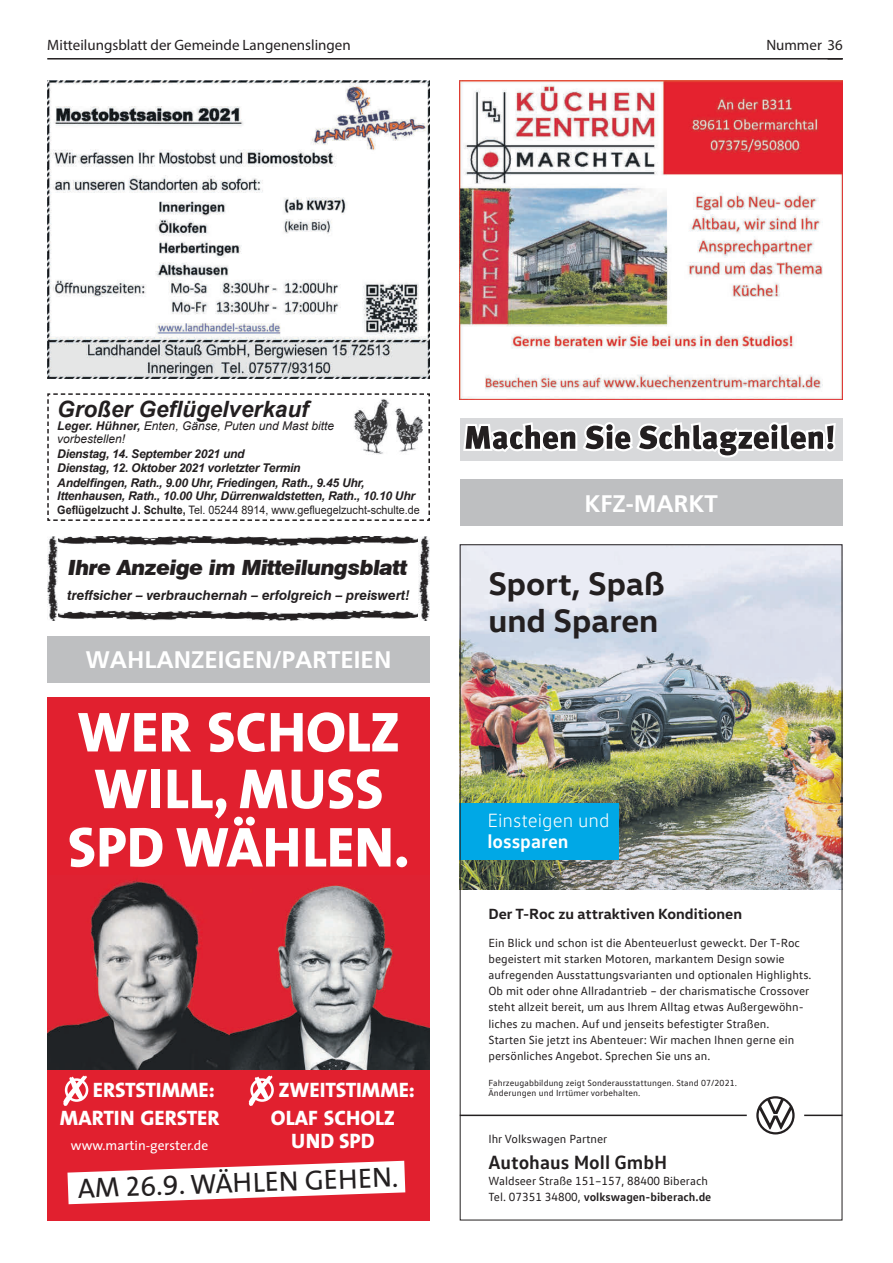
<style>
.page{position:relative;width:893px;height:1263px;background:#fff}
.page>*{position:absolute;margin:0;border:0;box-sizing:border-box;transform-origin:0 0}
.t1{font:800 56.85px/57.6px "The Sans";color:#fff;text-align:center}
.t2{font:700 33px/36.3px "VW Head";color:#231f20}
.t3{font:28.05px "The Sans";color:#231f20}
.t4{font:700 24px "Frutiger LT Std";color:#fff}
.t5{font:italic 700 22.5px "Arial";color:#231f20}
.t6{font:800 21px/27.8px "The Sans";color:#fff;text-align:right}
.t7{font:italic 900 21px "Swiss 721 BT";letter-spacing:-.025em;color:#231f20}
.t8{font:700 19.5px "VW Text";color:#231f20}
.t9{font:300 19.5px "VW Text";color:#fff}
.t10{font:700 19.5px "VW Text";color:#fff}
.t11{font:15px "Myriad Pro";color:#231f20}
.t12{font:700 15px "VW Head";color:#231f20}
.t13{font:italic 700 13.5px "Swiss 721 BT";color:#231f20}
.t14{font:13.5px "The Sans";color:#fff}
.t15{font:12px/16.2px "VW Text";color:#231f20}
.t16{font:italic 700 12px/13.2px "Arial";letter-spacing:-.02em;color:#231f20}
.t17{font:italic 12px/13.2px "Arial";color:#231f20}
.t18{font:11.7px "Arial";color:#231f20;scale:.93 1}
.t19{font:9px/10.8px "VW Text";letter-spacing:.01em;color:#231f20}
.s1{font-weight:700}
.s2{font-family:"The Sans Caps"}
</style>
<div class="page">
<hr style="left:47px;top:58px;width:795px;height:2px;background:#231f20">
<svg style="left:828px;top:58px;width:15px;height:2px"></svg>
<svg style="left:47px;top:393px;width:383px;height:128px"></svg>
<img style="left:353px;top:399px;width:69px;height:56px">
<img style="left:462px;top:546px;width:378px;height:343px">
<hr style="left:460px;top:1114px;width:287px;height:2px;background:#231f20">
<svg style="left:756px;top:1096px;width:39px;height:38px"></svg>
<hr style="left:804px;top:1114px;width:38px;height:2px;background:#231f20">
<div style="left:460px;top:803px;width:159px;height:56px;background:#00a8e6"></div>
<div style="left:47px;top:697px;width:383px;height:523px;background:#e1202f"></div>
<img style="left:47px;top:875px;width:183px;height:194px">
<svg style="left:230px;top:875px;width:200px;height:194px;background:#aa5860"></svg>
<svg style="left:63px;top:1075px;width:25px;height:31px"></svg>
<svg style="left:249px;top:1075px;width:25px;height:31px"></svg>
<svg style="left:67px;top:1161px;width:338px;height:43px"></svg>
<img style="left:460px;top:81px;width:382px;height:319px">
<img style="left:47px;top:81px;width:383px;height:297px">
<div style="left:47px;top:636px;width:383px;height:46px;background:#bebfc1"></div>
<div style="left:460px;top:479px;width:382px;height:47px;background:#bebfc1"></div>
<div style="left:460px;top:418px;width:382px;height:43px;background:#d8d9db"></div>
<svg style="left:463px;top:422px;width:373px;height:35px"></svg>
<img style="left:58px;top:536px;width:360px;height:10px">
<img style="left:58px;top:610px;width:360px;height:11px">
<img style="left:47px;top:536px;width:11px;height:85px">
<img style="left:419px;top:536px;width:11px;height:85px">
<p class="t11" style="left:47px;top:35px;width:305px">Mitteilungsblatt der Gemeinde Langenenslingen</p>
<p class="t11" style="left:766px;top:35px;width:78px">Nummer 36</p>
<h3 class="t5" style="left:57px;top:394px;width:253px">Großer Geflügelverkauf</h3>
<p class="t17" style="left:57px;top:419px;width:278px"><span class="s1">Leger. Hühner,</span> Enten, Gänse, Puten und Mast bitte vorbestellen!</p>
<p class="t16" style="left:57px;top:448px;width:245px">Dienstag, 14. September 2021 und<br>Dienstag, 12. Oktober 2021 vorletzter Termin</p>
<p class="t16" style="left:57px;top:476px;width:359px">Andelfingen, Rath., 9.00 Uhr, Friedingen, Rath., 9.45 Uhr,<br>Ittenhausen, Rath., 10.00 Uhr, Dürrenwaldstetten, Rath., 10.10 Uhr</p>
<p class="t18" style="left:57px;top:502px;width:391px"><span class="s1">Geflügelzucht J. Schulte,</span> Tel. 05244 8914, www.gefluegelzucht-schulte.de</p>
<h3 class="t7" style="left:68px;top:555px;width:341px">Ihre Anzeige im Mitteilungsblatt</h3>
<p class="t13" style="left:67px;top:587px;width:344px">treffsicher – verbrauchernah – erfolgreich – preiswert!</p>
<h3 class="t4" style="left:86px;top:646px;width:307px">WAHLANZEIGEN/PARTEIEN</h3>
<h1 class="t1" style="left:68px;top:702px;width:343px">WER SCHOLZ<br>WILL, MUSS<br>SPD WÄHLEN.</h1>
<h3 class="t6" style="left:60px;top:1076px;width:161px">ERSTSTIMME:<br>MARTIN GERSTER</h3>
<p class="t14" style="left:71px;top:1134px;width:139px">www.martin-gerster.de</p>
<h3 class="t6" style="left:271px;top:1076px;width:146px;text-align:left;text-indent:8px">ZWEITSTIMME:<br>OLAF SCHOLZ</h3>
<h3 class="t6" style="left:291px;top:1127px;width:85px">UND SPD</h3>
<h3 class="t3" style="left:77px;top:1165px;width:330px;rotate:-2deg">AM <span class="s2">26.9.</span>WÄHLEN GEHEN.</h3>
<h3 class="t4" style="left:584px;top:489px;width:135px">KFZ-MARKT</h3>
<h2 class="t2" style="left:488px;top:564px;width:178px">Sport, Spaß und Sparen</h2>
<h3 class="t9" style="left:487px;top:809px;width:124px">Einsteigen und</h3>
<h3 class="t10" style="left:487px;top:829px;width:83px">lossparen</h3>
<p class="t12" style="left:488px;top:904px;width:255px">Der T-Roc zu attraktiven Konditionen</p>
<p class="t15" style="left:488px;top:934px;width:325px">Ein Blick und schon ist die Abenteuerlust geweckt. Der T-Roc begeistert mit starken Motoren, markantem Design sowie aufregenden Ausstattungsvarianten und optionalen Highlights.<br>Ob mit oder ohne Allradantrieb – der charismatische Crossover steht allzeit bereit, um aus Ihrem Alltag etwas Außergewöhn&shy;liches zu machen. Auf und jenseits befestigter Straßen.<br>Starten Sie jetzt ins Abenteuer: Wir machen Ihnen gerne ein persönliches Angebot. Sprechen Sie uns an.</p>
<p class="t19" style="left:488px;top:1077px;width:250px">Fahrzeugabbildung zeigt Sonderausstattungen. Stand 07/2021.<br>Änderungen und Irrtümer vorbehalten.</p>
<p class="t15" style="left:488px;top:1131px;width:120px">Ihr Volkswagen Partner</p>
<h3 class="t8" style="left:488px;top:1149px;width:180px">Autohaus Moll GmbH</h3>
<p class="t15" style="left:488px;top:1172px;width:224px">Waldseer Straße 151–157, 88400 Biberach<br>Tel. 07351 34800, <span class="s1">volkswagen-biberach.de</span></p>
</div>
